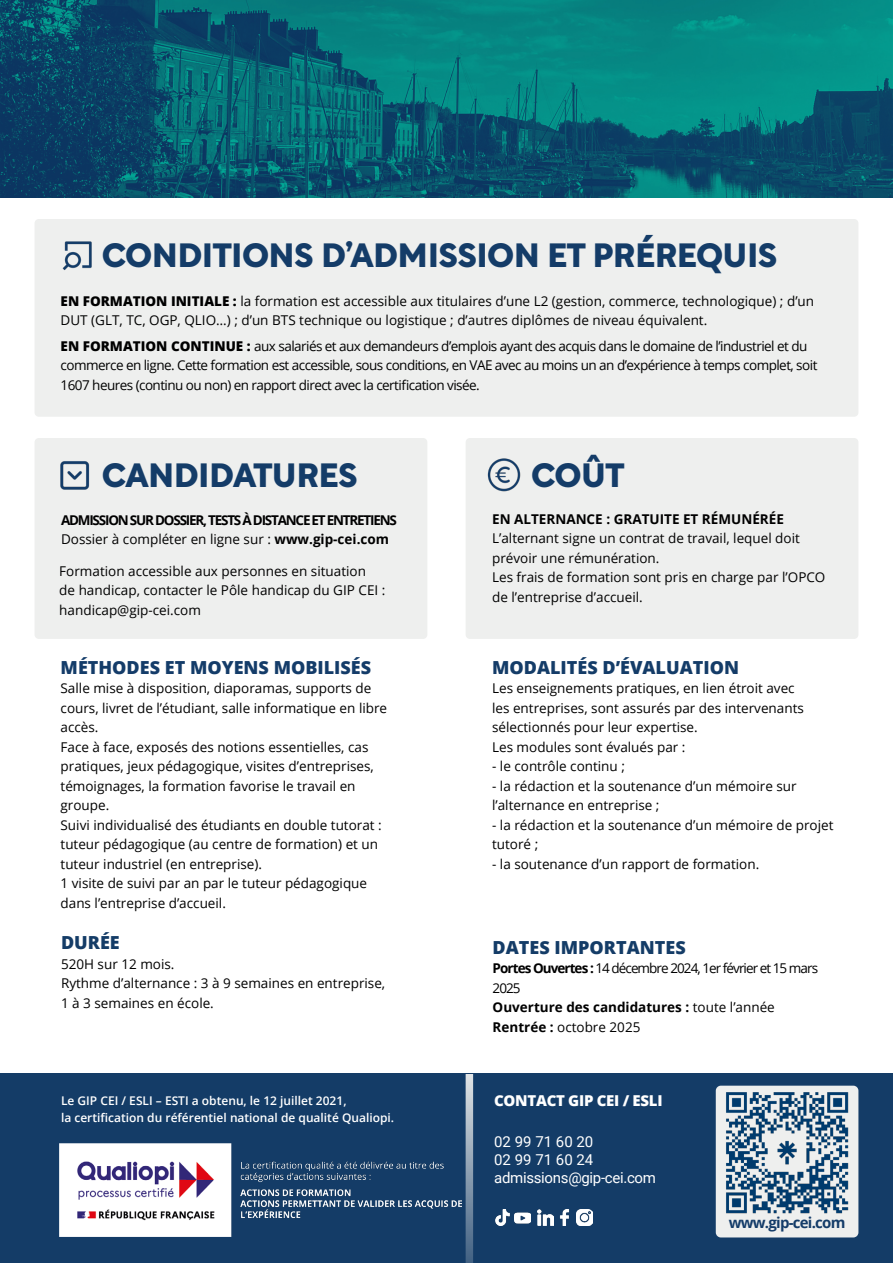
<style>
.page{position:relative;width:893px;height:1263px;background:#fff}
.page>*{position:absolute;margin:0;border:0;box-sizing:border-box;transform-origin:0 0}
.t1{font:33px "Rotunda Variable";color:#143c68}
.t2{font:800 18px "Open Sans";color:#143c69}
.t3{font:800 18px "Open Sans";color:#143c67}
.t4{font:800 18px "Open Sans";color:#143c68}
.t5{font:15px/18px "Roboto";letter-spacing:-.02em;color:#fff}
.t6{font:800 15px "Open Sans";letter-spacing:-.02em;color:#fff}
.t7{font:700 15px "Open Sans";letter-spacing:-.05em;color:#143c69}
.t8{font:13.5px/19.5px "Open Sans";color:#000}
.t9{font:13.5px/19.5px "Open Sans";letter-spacing:-.04em;color:#000}
.t10{font:13.5px/19.5px "Open Sans";letter-spacing:-.07em;color:#000}
.t11{font:700 13.5px/19.5px "Open Sans";letter-spacing:-.09em;color:#000}
.t12{font:700 13.5px "Open Sans";color:#000}
.t13{font:600 12px/16.5px "Open Sans";color:#fff}
.s1{font-weight:800}
.s2{font-weight:400}
.s3{font-weight:700}
</style>
<div class="page">
<img style="left:0;top:0;width:893px;height:198px">
<div style="left:35px;top:438px;width:392px;height:201px;background:#eeefee;border-radius:4px"></div>
<img style="left:60px;top:461px;width:30px;height:29px">
<div style="left:466px;top:438px;width:392px;height:201px;background:#eeefee;border-radius:4px"></div>
<div style="left:35px;top:219px;width:823px;height:198px;background:#eeefee;border-radius:4px"></div>
<img style="left:487px;top:458px;width:34px;height:34px">
<div style="left:0;top:1074px;width:893px;height:189px;background:#143c67"></div>
<div style="left:716px;top:1086px;width:142px;height:151px;background:#eeefee;border-radius:5px"></div>
<img style="left:726px;top:1092px;width:122px;height:122px">
<svg style="left:466px;top:1074px;width:7px;height:189px"></svg>
<img style="left:59px;top:1144px;width:402px;height:92px">
<img style="left:537px;top:1209px;width:16px;height:16px">
<img style="left:559px;top:1209px;width:11px;height:16px">
<img style="left:577px;top:1209px;width:16px;height:16px">
<img style="left:515px;top:1212px;width:15px;height:12px">
<img style="left:495px;top:1209px;width:15px;height:16px">
<img style="left:62px;top:241px;width:30px;height:29px">
<h1 class="t1" style="left:102px;top:226px;width:677px">CONDITIONS D’ADMISSION ET PRÉREQUIS</h1>
<p class="t8" style="left:61px;top:291px;width:755px"><span class="s1">EN FORMATION INITIALE :</span> la formation est accessible aux titulaires d’une L2 (gestion, commerce, technologique) ; d’un<br>DUT (GLT, TC, OGP, QLIO…) ; d’un BTS technique ou logistique ; d’autres diplômes de niveau équivalent.</p>
<p class="t9" style="left:61px;top:336px;width:758px"><span class="s1">EN FORMATION CONTINUE :</span> aux salariés et aux demandeurs d’emplois ayant des acquis dans le domaine de l’industriel et du commerce en ligne. Cette formation est accessible, sous conditions, en VAE avec au moins un an d’expérience à temps complet, soit<br>1607 heures (continu ou non) en rapport direct avec la certification visée.</p>
<h1 class="t1" style="left:102px;top:446px;width:257px">CANDIDATURES</h1>
<p class="t11" style="left:61px;top:510px;width:337px">ADMISSION SUR DOSSIER, TESTS À DISTANCE ET ENTRETIENS<br><span class="s2">Dossier à compléter en ligne sur :</span> www.gip-cei.com</p>
<p class="t8" style="left:59px;top:561px;width:328px">Formation accessible aux personnes en situation<br>de handicap, contacter le Pôle handicap du GIP CEI : handicap@gip-cei.com</p>
<h2 class="t2" style="left:61px;top:654px;width:312px">MÉTHODES ET MOYENS MOBILISÉS</h2>
<p class="t8" style="left:61px;top:678px;width:328px">Salle mise à disposition, diaporamas, supports de cours, livret de l’étudiant, salle informatique en libre accès.<br>Face à face, exposés des notions essentielles, cas pratiques, jeux pédagogique, visites d’entreprises, témoignages, la formation favorise le travail en groupe.<br>Suivi individualisé des étudiants en double tutorat : tuteur pédagogique (au centre de formation) et un tuteur industriel (en entreprise).<br>1 visite de suivi par an par le tuteur pédagogique dans l’entreprise d’accueil.</p>
<h2 class="t3" style="left:61px;top:929px;width:60px">DURÉE</h2>
<p class="t8" style="left:61px;top:954px;width:326px">520H sur 12 mois.<br>Rythme d’alternance : 3 à 9 semaines en entreprise,<br>1 à 3 semaines en école.</p>
<p class="t13" style="left:61px;top:1092px;width:335px">Le GIP CEI / ESLI – ESTI a obtenu, le 12 juillet 2021,<br>la certification du référentiel national de qualité Qualiopi.</p>
<h1 class="t1" style="left:531px;top:446px;width:94px">COÛT</h1>
<p class="t12" style="left:492px;top:509px;width:293px">EN ALTERNANCE : GRATUITE ET RÉMUNÉRÉE</p>
<p class="t8" style="left:492px;top:528px;width:335px">L’alternant signe un contrat de travail, lequel doit prévoir une rémunération.<br>Les frais de formation sont pris en charge par l’OPCO de l’entreprise d’accueil.</p>
<h2 class="t4" style="left:492px;top:654px;width:248px">MODALITÉS D’ÉVALUATION</h2>
<p class="t8" style="left:492px;top:678px;width:313px">Les enseignements pratiques, en lien étroit avec les entreprises, sont assurés par des intervenants sélectionnés pour leur expertise.<br>Les modules sont évalués par :</p>
<p class="t8" style="left:492px;top:756px;width:134px">- le contrôle continu ;</p>
<p class="t8" style="left:492px;top:776px;width:306px">- la rédaction et la soutenance d’un mémoire sur l’alternance en entreprise ;</p>
<p class="t8" style="left:492px;top:815px;width:343px">- la rédaction et la soutenance d’un mémoire de projet tutoré ;</p>
<p class="t8" style="left:492px;top:854px;width:269px">- la soutenance d’un rapport de formation.</p>
<h2 class="t3" style="left:493px;top:934px;width:195px">DATES IMPORTANTES</h2>
<p class="t10" style="left:493px;top:958px;width:327px"><span class="s3">Portes Ouvertes :</span> 14 décembre 2024, 1er février et 15 mars<br>2025<br><span class="s3">Ouverture des candidatures :</span> toute l’année<br><span class="s3">Rentrée :</span> octobre 2025</p>
<p class="t6" style="left:494px;top:1089px;width:170px">CONTACT GIP CEI / ESLI</p>
<p class="t5" style="left:494px;top:1132px;width:163px">02 99 71 60 20<br>02 99 71 60 24 admissions@gip-cei.com</p>
<p class="t7" style="left:729px;top:1211px;width:118px">www.gip-cei.com</p>
</div>
